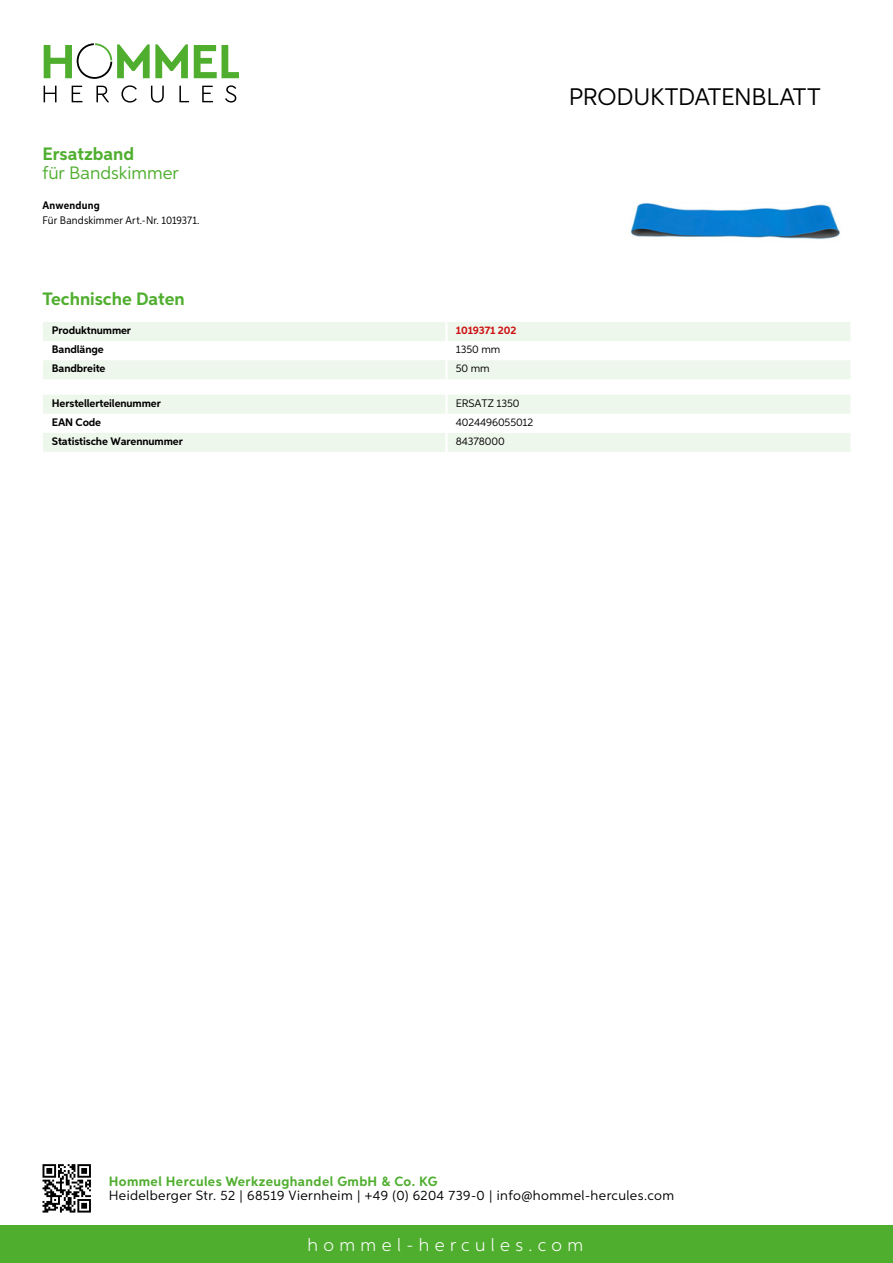
<style>
.page{position:relative;width:893px;height:1263px;background:#fff}
.page>*{position:absolute;margin:0;border:0;box-sizing:border-box;transform-origin:0 0}
.t1{font:24px "Aspira";letter-spacing:-.01em;color:#000}
.t2{font:700 18px "Aspira";color:#50ae2f}
.t3{font:300 18px "Aspira";letter-spacing:.3em;color:#fff}
.t4{font:18px "Aspira";color:#50ae2f}
.t5{font:13.5px "Aspira";letter-spacing:.03em;color:#000}
.t6{font:700 13.5px "Aspira";letter-spacing:.03em;color:#50ae2f}
.t7{font:700 10.95px "Aspira";letter-spacing:-.01em;color:#000}
.t8{font:10.95px "Aspira";letter-spacing:-.01em;color:#000}
.t9{font:10.95px "Aspira Nar";letter-spacing:.015em;color:#000}
.t10{font:700 10.95px "Aspira";letter-spacing:-.01em;color:#cd1013}
.t11{font:700 10.95px "Aspira Nar";letter-spacing:.02em;color:#000}
</style>
<div class="page">
<div style="left:0;top:1226px;width:893px;height:37px;background:#50ae2f"></div>
<svg style="left:43px;top:1164px;width:48px;height:48px"></svg>
<svg style="left:194px;top:45px;width:45px;height:33px"></svg>
<svg style="left:44px;top:43px;width:144px;height:36px"></svg>
<svg style="left:44px;top:86px;width:13px;height:16px"></svg>
<svg style="left:72px;top:86px;width:10px;height:16px"></svg>
<svg style="left:96px;top:86px;width:13px;height:16px"></svg>
<svg style="left:121px;top:85px;width:16px;height:18px"></svg>
<svg style="left:151px;top:86px;width:13px;height:17px"></svg>
<svg style="left:179px;top:86px;width:10px;height:16px"></svg>
<svg style="left:202px;top:86px;width:11px;height:16px"></svg>
<svg style="left:225px;top:85px;width:11px;height:18px"></svg>
<svg style="left:43px;top:322px;width:807px;height:57px"></svg>
<hr style="left:445px;top:360px;width:3px;height:19px;background:#fff">
<svg style="left:43px;top:395px;width:807px;height:57px"></svg>
<hr style="left:445px;top:433px;width:3px;height:19px;background:#fff">
<img style="left:629px;top:203px;width:211px;height:36px">
<h2 class="t2" style="left:43px;top:142px;width:93px">Ersatzband</h2>
<h2 class="t4" style="left:43px;top:162px;width:138px">für Bandskimmer</h2>
<p class="t11" style="left:43px;top:199px;width:59px">Anwendung</p>
<p class="t9" style="left:43px;top:214px;width:159px">Für Bandskimmer Art.-Nr. 1019371.</p>
<h2 class="t2" style="left:43px;top:288px;width:144px">Technische Daten</h2>
<p class="t7" style="left:52px;top:323px;width:81px">Produktnummer</p>
<p class="t10" style="left:456px;top:323px;width:62px">1019371 202</p>
<p class="t7" style="left:52px;top:342px;width:53px">Bandlänge</p>
<p class="t8" style="left:456px;top:343px;width:46px">1350 mm</p>
<p class="t7" style="left:52px;top:362px;width:55px">Bandbreite</p>
<p class="t8" style="left:456px;top:362px;width:35px">50 mm</p>
<p class="t7" style="left:52px;top:396px;width:111px">Herstellerteilenummer</p>
<p class="t8" style="left:456px;top:396px;width:65px">ERSATZ 1350</p>
<p class="t7" style="left:52px;top:415px;width:51px">EAN Code</p>
<p class="t8" style="left:456px;top:415px;width:79px">4024496055012</p>
<p class="t7" style="left:52px;top:434px;width:132px">Statistische Warennummer</p>
<p class="t8" style="left:456px;top:434px;width:50px">84378000</p>
<h1 class="t1" style="left:569px;top:82px;width:253px">Produktdatenblatt</h1>
<p class="t6" style="left:109px;top:1172px;width:330px">Hommel Hercules Werkzeughandel GmbH &amp; Co. KG</p>
<p class="t5" style="left:109px;top:1187px;width:567px">Heidelberger Str. 52 | 68519 Viernheim | +49 (0) 6204 739-0 | info@hommel-hercules.com</p>
<h2 class="t3" style="left:307px;top:1234px;width:277px">hommel-hercules.com</h2>
</div>
